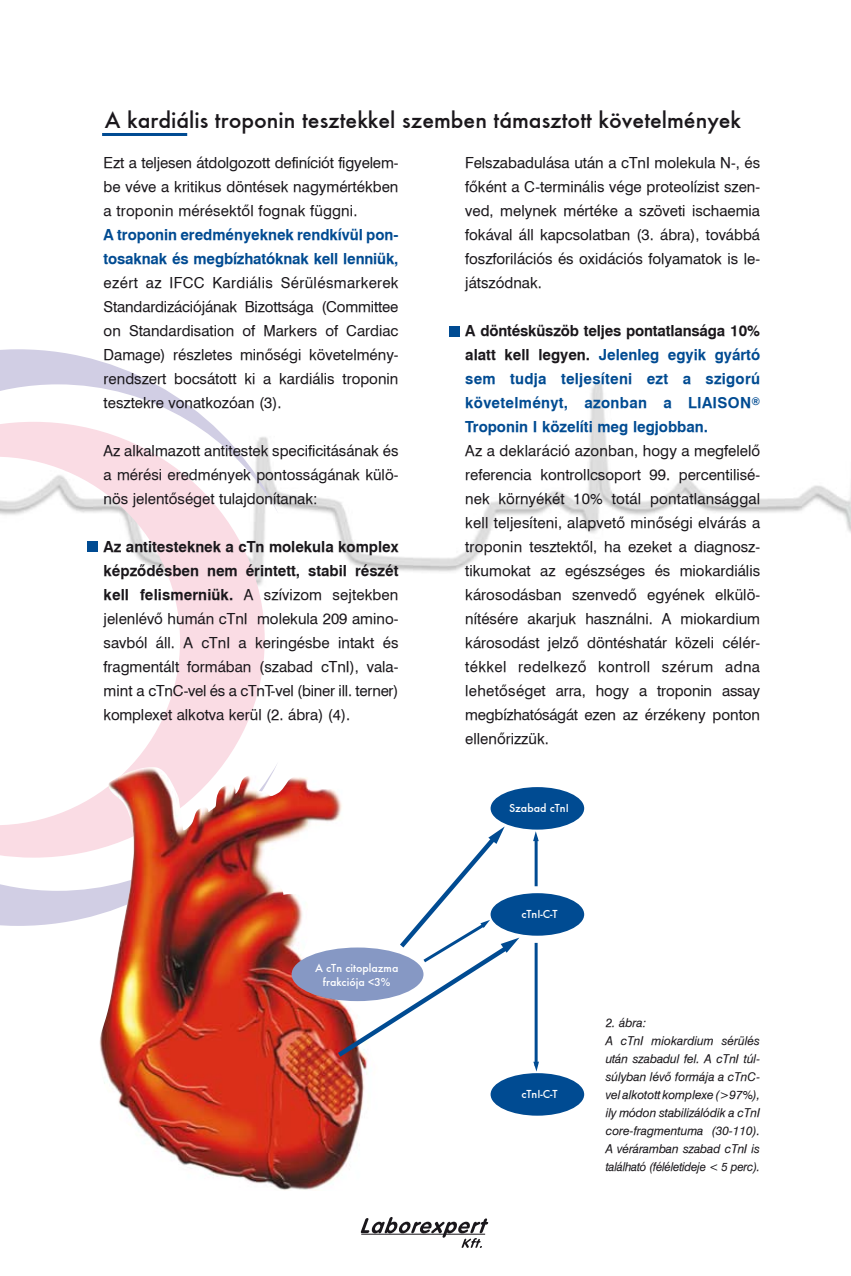
<style>
.page{position:relative;width:851px;height:1276px;background:#fff}
.page>*{position:absolute;margin:0;border:0;box-sizing:border-box;transform-origin:0 0}
.t1{font:24px "H Futura Normal";color:#1a171b}
.t2{font:15px/24px "H Swiss 721 BT";color:#1a171b;text-align:justify}
.t3{font:15px/24px "H Swiss 721 BT Bold";color:#004b92}
.t4{font:15px/24px "H Swiss 721 BT Bold";color:#1a171b}
.t5{font:12px/18px "H Swiss 721 BT Italic";letter-spacing:-.01em;color:#1a171b}
.t6{font:12px/14.4px "H Futura Normal";color:#fff;text-align:center}
.s1{font-family:"H Swiss 721 BT Bold"}
.s2{color:#1a171b}
</style>
<div class="page">
<img style="left:278px;top:382px;width:572px;height:190px">
<svg style="left:0;top:349px;width:278px;height:577px"></svg>
<img style="left:99px;top:767px;width:268px;height:423px">
<div style="left:490px;top:787px;width:94px;height:42px;background:#004b92;border-radius:50%"></div>
<div style="left:490px;top:893px;width:94px;height:42px;background:#004b92;border-radius:50%"></div>
<div style="left:490px;top:1073px;width:94px;height:42px;background:#004b92;border-radius:50%"></div>
<div style="left:291px;top:947px;width:132px;height:54px;background:#8698c4;border-radius:50%"></div>
<hr style="left:534px;top:838px;width:3px;height:48px;background:#004b92">
<hr style="left:534px;top:943px;width:3px;height:123px;background:#004b92">
<svg style="left:533px;top:831px;width:5px;height:10px"></svg>
<svg style="left:533px;top:1061px;width:6px;height:10px"></svg>
<svg style="left:333px;top:826px;width:186px;height:235px"></svg>
<div style="left:87px;top:541px;width:10px;height:11px;background:#004b92"></div>
<div style="left:449px;top:326px;width:10px;height:10px;background:#004b92"></div>
<hr style="left:102px;top:133px;width:85px;height:3px;background:#004b92">
<svg style="left:360px;top:1217px;width:128px;height:31px"></svg>
<hr style="left:361px;top:1233px;width:124px;height:1px;background:#1a171b">
<h1 class="t1" style="left:105px;top:106px;width:637px">A kardiális troponin tesztekkel szemben támasztott követelmények</h1>
<p class="t2" style="left:104px;top:151px;width:296px">Ezt a teljesen átdolgozott definíciót figyelem&shy;be véve a kritikus döntések nagymértékben a troponin mérésektõl fognak függni.</p>
<p class="t3" style="left:104px;top:223px;width:296px">A troponin eredményeknek rendkívül pon&shy;tosaknak és megbízhatóknak kell lenniük,</p>
<p class="t2" style="left:104px;top:271px;width:296px">ezért az IFCC Kardiális Sérülésmarkerek Standardizációjának Bizottsága (Committee on Standardisation of Markers of Cardiac Damage) részletes minõségi követelmény&shy;rendszert bocsátott ki a kardiális troponin tesztekre vonatkozóan (3).</p>
<p class="t2" style="left:104px;top:439px;width:296px">Az alkalmazott antitestek specificitásának és a mérési eredmények pontosságának külö&shy;nös jelentõséget tulajdonítanak:</p>
<p class="t4" style="left:104px;top:535px;width:296px">Az antitesteknek a cTn molekula komplex képzõdésben nem érintett, stabil részét</p>
<p class="t2" style="left:104px;top:583px;width:296px"><span class="s1">kell felismerniük.</span> A szívizom sejtekben jelenlévõ humán cTnI molekula 209 amino&shy;savból áll. A cTnI a keringésbe intakt és fragmentált formában (szabad cTnI), vala&shy;mint a cTnC-vel és a cTnT-vel (biner ill. terner) komplexet alkotva kerül (2. ábra) (4).</p>
<p class="t6" style="left:315px;top:960px;width:85px">A cTn citoplazma frakciója &lt;3%</p>
<p class="t2" style="left:465px;top:151px;width:296px">Felszabadulása után a cTnI molekula N-, és fõként a C-terminális vége proteolízist szen&shy;ved, melynek mértéke a szöveti ischaemia fokával áll kapcsolatban (3. ábra), továbbá foszforilációs és oxidációs folyamatok is le&shy;játszódnak.</p>
<p class="t3" style="left:465px;top:319px;width:296px;text-align:justify"><span class="s2">A döntésküszöb teljes pontatlansága 10% alatt kell legyen.</span> Jelenleg egyik gyártó sem tudja teljesíteni ezt a szigorú követelményt, azonban a LIAISON<sup>® </sup>Troponin I közelíti meg legjobban.</p>
<p class="t2" style="left:465px;top:439px;width:296px">Az a deklaráció azonban, hogy a megfelelõ referencia kontrollcsoport 99. percentilisé&shy;nek környékét 10% totál pontatlansággal kell teljesíteni, alapvetõ minõségi elvárás a troponin tesztektõl, ha ezeket a diagnosz&shy;tikumokat az egészséges és miokardiális károsodásban szenvedõ egyének elkülö&shy;nítésére akarjuk használni. A miokardium károsodást jelzõ döntéshatár közeli célér&shy;tékkel redelkezõ kontroll szérum adna lehetõséget arra, hogy a troponin assay megbízhatóságát ezen az érzékeny ponton ellenõrizzük.</p>
<p class="t6" style="left:509px;top:801px;width:61px">Szabad cTnI</p>
<p class="t6" style="left:521px;top:907px;width:38px">cTnI-C-T</p>
<p class="t6" style="left:521px;top:1087px;width:38px">cTnI-C-T</p>
<p class="t5" style="left:605px;top:1013px;width:156px">2. ábra:<br>A cTnI miokardium sérülés után szabadul fel. A cTnI túl&shy;súlyban lévõ formája a cTnC&shy;vel alkotott komplexe (&gt;97%), ily módon stabilizálódik a cTnI core-fragmentuma (30-110).<br>A véráramban szabad cTnI is található (féléletideje &lt; 5 perc).</p>
</div>
